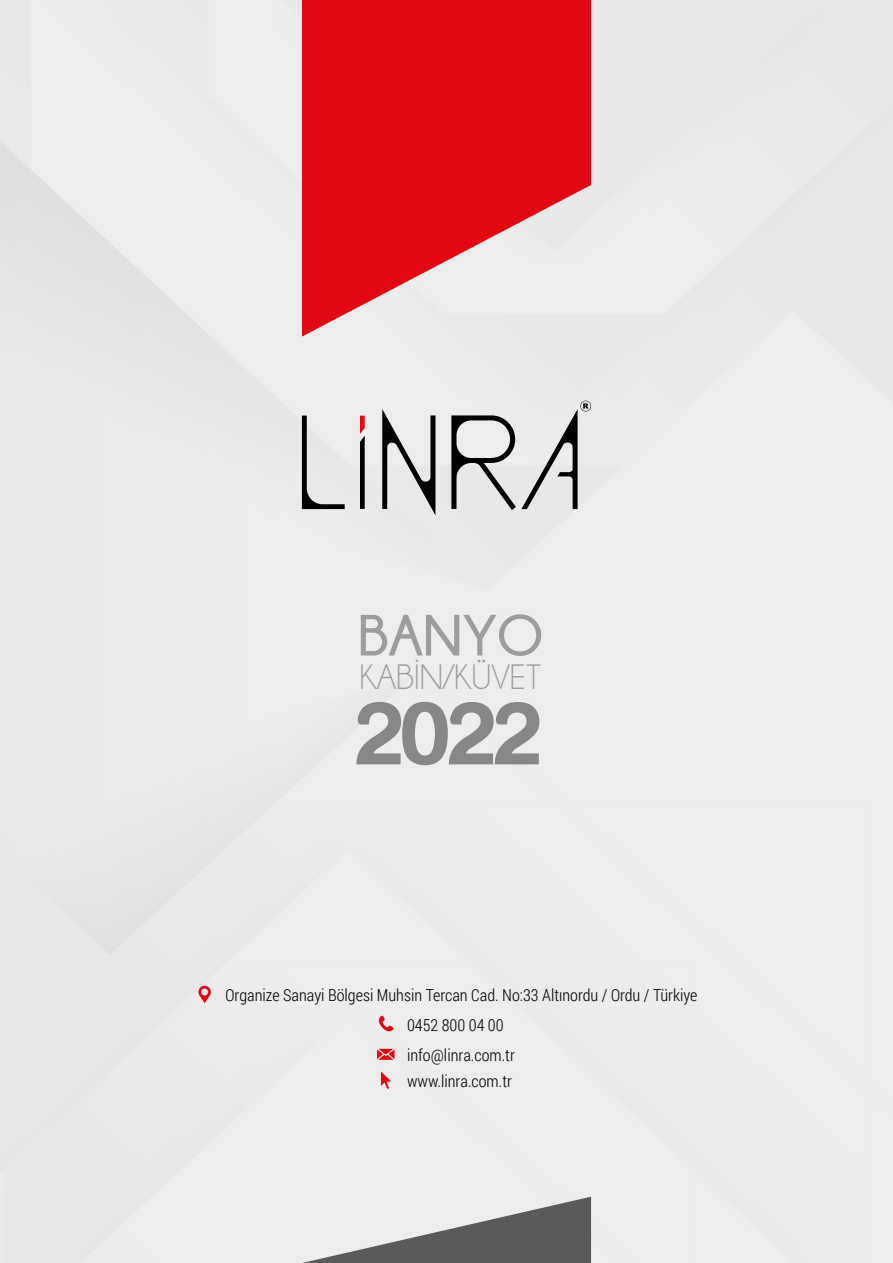
<style>
.page{position:relative;width:893px;height:1263px;background:#fff}
.page>*{position:absolute;margin:0;border:0;box-sizing:border-box;transform-origin:0 0}
.t1{font:91.5px "Harabara";color:#878787}
.t2{font:700 57.9px "Champagne&Limousines";color:#9d9d9c}
.t3{font:35.7px "Champagne&Limousines";color:#9d9d9c}
.t4{font:300 16.5px/30.2px "Roboto Condensed";color:#000}
</style>
<div class="page">
<div style="left:0;top:712px;width:278px;height:89px;background:#eaeaea"></div>
<div style="left:278px;top:674px;width:615px;height:589px;background:#ededed"></div>
<div style="left:617px;top:801px;width:254px;height:178px;background:#ededed"></div>
<div style="left:810px;top:979px;width:61px;height:239px;background:#ededed"></div>
<div style="left:810px;top:1218px;width:61px;height:45px;background:#ececec"></div>
<div style="left:213px;top:801px;width:404px;height:49px;background:#ececec"></div>
<div style="left:0;top:850px;width:810px;height:413px;background:#ececec"></div>
<div style="left:3px;top:965px;width:691px;height:104px;background:#eaeaea"></div>
<div style="left:3px;top:1069px;width:691px;height:194px;background:#eaeaea"></div>
<div style="left:167px;top:965px;width:362px;height:49px;background:#ededed"></div>
<div style="left:64px;top:1014px;width:568px;height:249px;background:#ededed"></div>
<div style="left:0;top:0;width:624px;height:591px;background:#ebebeb"></div>
<div style="left:31px;top:287px;width:254px;height:178px;background:#eaeaea"></div>
<div style="left:285px;top:416px;width:404px;height:49px;background:#ededed"></div>
<img style="left:31px;top:48px;width:61px;height:239px">
<div style="left:31px;top:0;width:61px;height:48px;background:#ededed"></div>
<div style="left:92px;top:0;width:801px;height:416px;background:#ececec"></div>
<div style="left:722px;top:206px;width:171px;height:108px;background:#e8e8e8"></div>
<div style="left:209px;top:206px;width:93px;height:108px;background:#ededed"></div>
<div style="left:209px;top:0;width:684px;height:206px;background:#ebebeb"></div>
<div style="left:591px;top:251px;width:190px;height:10px;background:#ededed"></div>
<div style="left:591px;top:260px;width:131px;height:54px;background:#ededed"></div>
<div style="left:269px;top:0;width:570px;height:251px;background:#e8e8e8"></div>
<svg style="left:360px;top:416px;width:5px;height:93px"></svg>
<svg style="left:302px;top:416px;width:43px;height:93px;background:#c2c2c2"></svg>
<svg style="left:382px;top:409px;width:53px;height:106px;background:#adadad"></svg>
<svg style="left:451px;top:401px;width:140px;height:109px;background:#c0c0c0"></svg>
<svg style="left:302px;top:0;width:289px;height:337px;background:#e43943"></svg>
<svg style="left:198px;top:986px;width:13px;height:17px"></svg>
<svg style="left:379px;top:1015px;width:14px;height:16px"></svg>
<svg style="left:381px;top:1072px;width:10px;height:17px"></svg>
<svg style="left:377px;top:1049px;width:18px;height:11px"></svg>
<svg style="left:302px;top:1197px;width:289px;height:66px;background:#a3a3a2"></svg>
<h2 class="t2" style="left:358px;top:603px;width:187px">BANYO</h2>
<h3 class="t3" style="left:359px;top:659px;width:183px">KABİN/KÜVET</h3>
<h1 class="t1" style="left:357px;top:686px;width:186px">2022</h1>
<p class="t4" style="left:407px;top:979px;width:292px;text-indent:-181px">Organize Sanayi Bölgesi Muhsin Tercan Cad. No:33 Altınordu / Ordu / Türkiye<br>0452 800 04 00<br>info@linra.com.tr</p>
<p class="t4" style="left:407px;top:1065px;width:106px">www.linra.com.tr</p>
</div>
